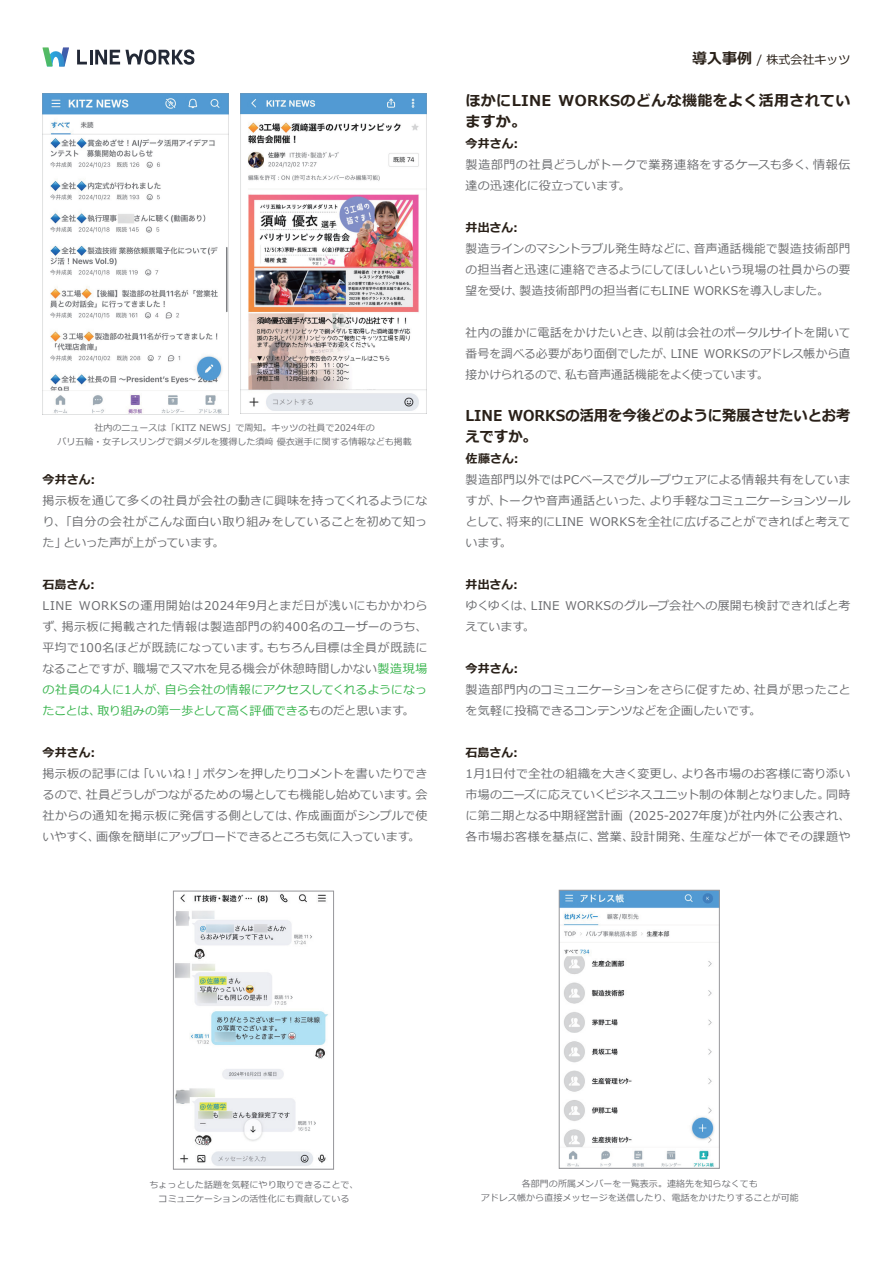
<style>
.page{position:relative;width:893px;height:1263px;background:#fff}
.page>*{position:absolute;margin:0;border:0;box-sizing:border-box;transform-origin:0 0}
.t1{font:700 15px/21px "Meiryo";color:#292018;scale:.95 1}
.t2{font:700 15px/21px "Meiryo";letter-spacing:.025em;color:#292018}
.t3{font:700 15px "Meiryo";color:#292018}
.t4{font:12px/21px "Meiryo";letter-spacing:.01em;color:#6b6c6f}
.t5{font:12px/21px "Meiryo";letter-spacing:-.005em;color:#38b44d}
.t6{font:12px/21px "Meiryo";letter-spacing:.03em;color:#6b6c6f}
.t7{font:12px "Meiryo";letter-spacing:.035em;color:#6b6c6f}
.t8{font:700 12px "Meiryo";color:#292018}
.t9{font:12px "Meiryo";letter-spacing:-.025em;color:#6b6c6f}
.t10{font:12px "Meiryo";letter-spacing:-.01em;color:#6b6c6f}
.t11{font:12px "Meiryo";letter-spacing:-.015em;color:#6b6c6f}
.t12{font:12px "Meiryo";letter-spacing:.04em;color:#6b6c6f}
.t13{font:12px/21px "Meiryo";letter-spacing:-.04em;color:#6b6c6f}
.t14{font:12px "Meiryo";color:#292018}
.t15{font:9px/13.5px "Meiryo";letter-spacing:.01em;color:#6c6d71;text-align:center}
.s1{color:#38b44d}
.s2{color:#6b6c6f}
</style>
<div class="page">
<svg style="left:42px;top:47px;width:27px;height:19px"></svg>
<svg style="left:77px;top:50px;width:10px;height:14px"></svg>
<hr style="left:90px;top:50px;width:3px;height:14px;background:#232936">
<svg style="left:95px;top:49px;width:99px;height:16px"></svg>
<img style="left:42px;top:94px;width:186px;height:320px">
<img style="left:240px;top:94px;width:186px;height:320px">
<img style="left:175px;top:893px;width:153px;height:273px">
<div style="left:173px;top:891px;width:161px;height:278px;border:1px solid #97979b"></div>
<img style="left:561px;top:892px;width:156px;height:274px">
<div style="left:559px;top:890px;width:160px;height:278px;border:1px solid #97979b"></div>
<p class="t3" style="left:692px;top:48px;width:61px">導入事例</p>
<p class="t14" style="left:757px;top:51px;width:95px">/ 株式会社キッツ</p>
<p class="t2" style="left:466px;top:91px;width:87px">ほかにLINEますか。</p>
<p class="t8" style="left:466px;top:135px;width:54px">今井さん:</p>
<p class="t2" style="left:559px;top:91px;width:293px">WORKSのどんな機能をよく活用されてい</p>
<p class="t4" style="left:466px;top:155px;width:353px">製造部門の社員どうしがトークで業務連絡をするケースも多く、達の迅速化に役立っています。</p>
<p class="t8" style="left:466px;top:219px;width:54px">井出さん:</p>
<p class="t12" style="left:694px;top:241px;width:158px">音声通話機能で製造技術部門</p>
<p class="t4" style="left:813px;top:155px;width:39px">情報伝</p>
<p class="t10" style="left:466px;top:241px;width:233px">製造ラインのマシントラブル発生時などに、</p>
<p class="t4" style="left:466px;top:260px;width:386px">の担当者と迅速に連絡できるようにしてほしいという現場の社員からの要</p>
<p class="t4" style="left:520px;top:281px;width:311px">製造技術部門の担当者にもLINE WORKSを導入しました。</p>
<p class="t4" style="left:466px;top:281px;width:59px">望を受け、</p>
<p class="t15" style="left:58px;top:422px;width:356px">社内のニュースは「KITZ NEWS」で周知。キッツの社員で2024年の<br>パリ五輪・女子レスリングで銅メダルを獲得した須﨑優衣選手に関する情報なども掲載</p>
<p class="t8" style="left:43px;top:471px;width:54px">今井さん:</p>
<p class="t4" style="left:43px;top:491px;width:386px">掲示板を通じて多くの社員が会社の動きに興味を持ってくれるようにな</p>
<p class="t4" style="left:43px;top:512px;width:386px">り、「自分の会社がこんな面白い取り組みをしていることを初めて知っ</p>
<p class="t9" style="left:63px;top:535px;width:163px">といった声が上がっています。</p>
<p class="t4" style="left:43px;top:533px;width:26px">た」</p>
<p class="t8" style="left:43px;top:576px;width:54px">石島さん:</p>
<p class="t7" style="left:79px;top:598px;width:350px">WORKSの運用開始は2024年9月とまだ日が浅いにもかかわら</p>
<p class="t6" style="left:62px;top:596px;width:367px;text-indent:-19px">LINE<br>掲示板に掲載された情報は製造部門の約400名のユーザーのうち、</p>
<p class="t4" style="left:43px;top:617px;width:24px">ず、</p>
<p class="t4" style="left:133px;top:638px;width:295px;text-indent:-91px">平均で100名ほどが既読になっています。<br>職場でスマホを見る機会が休憩時間しかない<span class="s1">製造現場</span></p>
<p class="t7" style="left:267px;top:640px;width:162px">もちろん目標は全員が既読に</p>
<p class="t9" style="left:43px;top:661px;width:96px">なることですが、</p>
<p class="t5" style="left:98px;top:680px;width:318px;text-indent:-55px">の社員の4人に1人が、<br>取り組みの第一歩として高く評価できる<span class="s2">ものだと思います。</span></p>
<p class="t5" style="left:165px;top:680px;width:264px">自ら会社の情報にアクセスしてくれるようになっ</p>
<p class="t5" style="left:43px;top:701px;width:60px">たことは、</p>
<p class="t8" style="left:43px;top:744px;width:54px">今井さん:</p>
<p class="t11" style="left:203px;top:766px;width:226px">ボタンを押したりコメントを書いたりでき</p>
<p class="t4" style="left:137px;top:764px;width:70px">「いいね！」</p>
<p class="t4" style="left:43px;top:764px;width:99px">掲示板の記事には</p>
<p class="t4" style="left:86px;top:785px;width:334px">社員どうしがつながるための場としても機能し始めています。</p>
<p class="t4" style="left:415px;top:785px;width:13px">会</p>
<p class="t4" style="left:43px;top:785px;width:49px">るので、</p>
<p class="t4" style="left:296px;top:806px;width:133px">作成画面がシンプルで使</p>
<p class="t4" style="left:96px;top:806px;width:325px;text-indent:-54px">社からの通知を掲示板に発信する側としては、<br>画像を簡単にアップロードできるところも気に入っています。</p>
<p class="t4" style="left:43px;top:827px;width:59px">いやすく、</p>
<p class="t4" style="left:652px;top:323px;width:200px">以前は会社のポータルサイトを開いて</p>
<p class="t6" style="left:466px;top:323px;width:191px">社内の誰かに電話をかけたいとき、</p>
<p class="t4" style="left:565px;top:344px;width:205px;text-indent:-100px">番号を調べる必要があり面倒でしたが、<br>私も音声通話機能をよく使っています。</p>
<p class="t4" style="left:704px;top:344px;width:148px">WORKSのアドレス帳から直</p>
<p class="t4" style="left:671px;top:344px;width:29px">LINE</p>
<p class="t4" style="left:466px;top:365px;width:105px">接かけられるので、</p>
<p class="t1" style="left:466px;top:406px;width:407px">LINE WORKSの活用を今後どのように発展させたいとお考えですか。</p>
<p class="t8" style="left:466px;top:450px;width:55px">佐藤さん:</p>
<p class="t4" style="left:466px;top:470px;width:386px;text-align:right">製造部門以外ではPCベースでグループウェアによる情報共有をしていまより手軽なコミュニケーションツール</p>
<p class="t4" style="left:466px;top:491px;width:37px">すが、</p>
<p class="t4" style="left:497px;top:491px;width:158px">トークや音声通話といった、</p>
<p class="t4" style="left:589px;top:512px;width:263px">WORKSを全社に広げることができればと考えて</p>
<p class="t4" style="left:507px;top:512px;width:79px">将来的にLINE</p>
<p class="t4" style="left:466px;top:512px;width:48px">として、います。</p>
<p class="t8" style="left:466px;top:576px;width:54px">井出さん:</p>
<p class="t4" style="left:565px;top:596px;width:287px">WORKSのグループ会社への展開も検討できればと考</p>
<p class="t13" style="left:466px;top:596px;width:71px">ゆくゆくは、えています。</p>
<p class="t8" style="left:466px;top:660px;width:54px">今井さん:</p>
<p class="t4" style="left:531px;top:596px;width:30px">LINE</p>
<p class="t4" style="left:754px;top:680px;width:98px">社員が思ったこと</p>
<p class="t4" style="left:466px;top:680px;width:297px">製造部門内のコミュニケーションをさらに促すため、を気軽に投稿できるコンテンツなどを企画したいです。</p>
<p class="t8" style="left:466px;top:744px;width:54px">石島さん:</p>
<p class="t4" style="left:681px;top:764px;width:171px">より各市場のお客様に寄り添い</p>
<p class="t4" style="left:466px;top:764px;width:221px">1月1日付で全社の組織を大きく変更し、</p>
<p class="t4" style="left:629px;top:785px;width:223px;text-indent:-163px">市場のニーズに応えていくビジネスユニット制の体制となりました。(2025-2027年度)が社内外に公表され、</p>
<p class="t4" style="left:826px;top:785px;width:26px">同時</p>
<p class="t4" style="left:466px;top:806px;width:159px">に第二期となる中期経営計画</p>
<p class="t7" style="left:690px;top:829px;width:162px">生産などが一体でその課題や</p>
<p class="t6" style="left:466px;top:827px;width:137px">各市場お客様を基点に、</p>
<p class="t4" style="left:597px;top:827px;width:38px">営業、</p>
<p class="t4" style="left:631px;top:827px;width:63px">設計開発、</p>
<p class="t15" style="left:150px;top:1178px;width:210px">ちょっとした話題を気軽にやり取りできることで、コミュニケーションの活性化にも貢献している</p>
<p class="t15" style="left:481px;top:1177px;width:320px">各部門の所属メンバーを一覧表示。連絡先を知らなくても<br>アドレス帳から直接メッセージを送信したり、電話をかけたりすることが可能</p>
</div>
